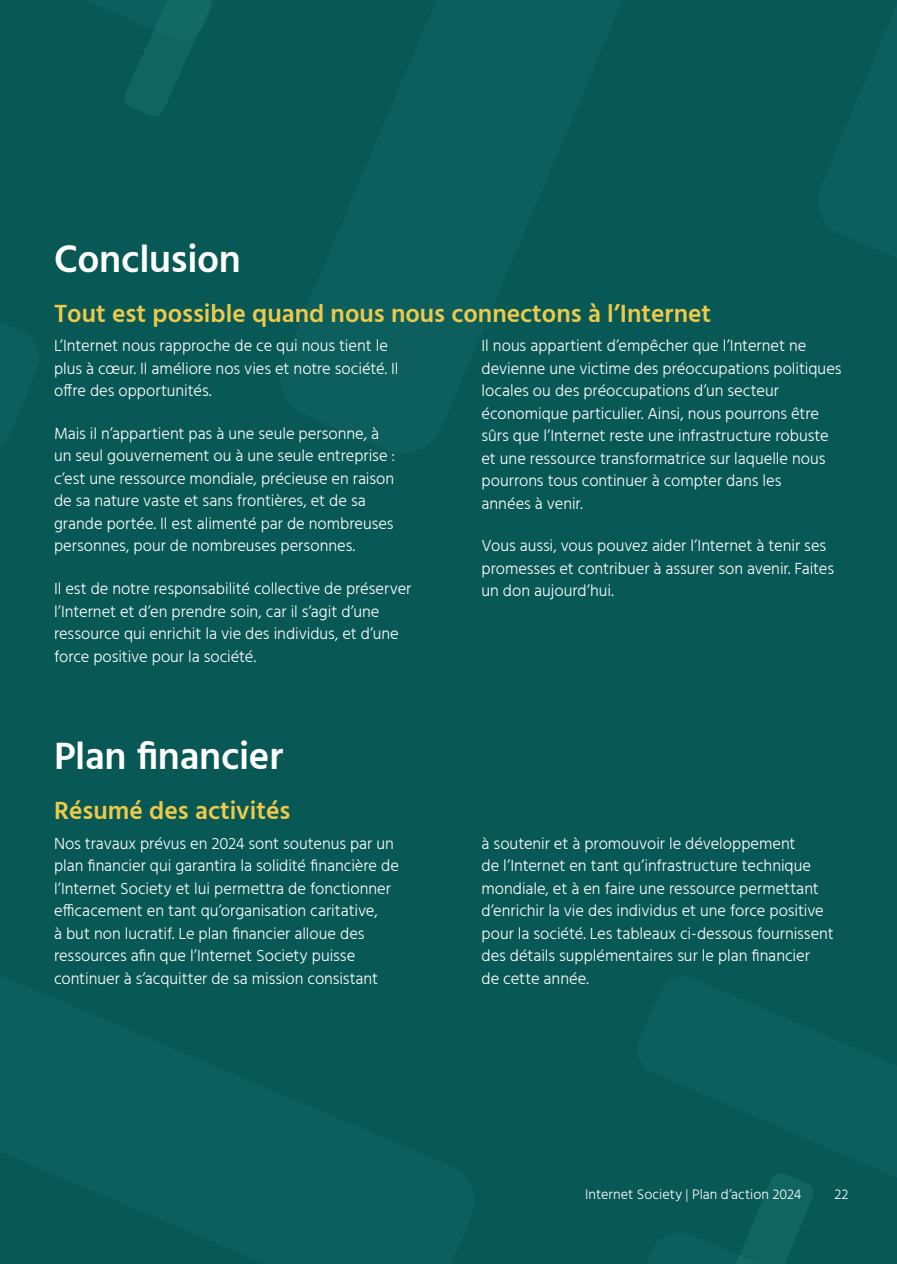
<style>
.page{position:relative;width:897px;height:1264px;background:#fff}
.page>*{position:absolute;margin:0;border:0;box-sizing:border-box;transform-origin:0 0}
.t1{font:600 39px "Hind";letter-spacing:-.005em;color:#fff}
.Extra_Large_Body_Copy__Yellow{font:600 25.5px "Hind";color:#eeca4a}
.Body_Copy__White{font:300 16.5px/22.5px "Hind";letter-spacing:-.005em;color:#fff}
.t2{font:300 14.25px "Hind";letter-spacing:.005em;color:#fff}
</style>
<div class="page">
<div style="left:0;top:0;width:896px;height:1264px;background:#085856"></div>
<h4 class="t1" style="left:54px;top:231px;width:188px">Conclusion</h4>
<p class="Extra_Large_Body_Copy__Yellow" style="left:54px;top:296px;width:658px">Tout est possible quand nous nous connectons à l’Internet</p>
<p class="Body_Copy__White" style="left:54px;top:335px;width:346px">L’Internet nous rapproche de ce qui nous tient le plus à cœur. Il améliore nos vies et notre société. Il offre des opportunités.</p>
<p class="Body_Copy__White" style="left:54px;top:423px;width:343px">Mais il n’appartient pas à une seule personne, à un seul gouvernement ou à une seule entreprise : c’est une ressource mondiale, précieuse en raison de sa nature vaste et sans frontières, et de sa grande portée. Il est alimenté par de nombreuses personnes, pour de nombreuses personnes.</p>
<p class="Body_Copy__White" style="left:54px;top:578px;width:359px">Il est de notre responsabilité collective de préserver l’Internet et d’en prendre soin, car il s’agit d’une ressource qui enrichit la vie des individus, et d’une force positive pour la société.</p>
<p class="Body_Copy__White" style="left:481px;top:335px;width:361px">Il nous appartient d’empêcher que l’Internet ne devienne une victime des préoccupations politiques locales ou des préoccupations d’un secteur économique particulier. Ainsi, nous pourrons être sûrs que l’Internet reste une infrastructure robuste et une ressource transformatrice sur laquelle nous pourrons tous continuer à compter dans les<br>années à venir.</p>
<p class="Body_Copy__White" style="left:481px;top:535px;width:354px">Vous aussi, vous pouvez aider l’Internet à tenir ses promesses et contribuer à assurer son avenir. Faites un don aujourd’hui.</p>
<h4 class="t1" style="left:54px;top:729px;width:230px">Plan financier</h4>
<p class="Extra_Large_Body_Copy__Yellow" style="left:54px;top:793px;width:238px">Résumé des activités</p>
<p class="Body_Copy__White" style="left:54px;top:832px;width:346px">Nos travaux prévus en 2024 sont soutenus par un plan financier qui garantira la solidité financière de l’Internet Society et lui permettra de fonctionner efficacement en tant qu’organisation caritative,<br>à but non lucratif. Le plan financier alloue des ressources afin que l’Internet Society puisse continuer à s’acquitter de sa mission consistant</p>
<p class="Body_Copy__White" style="left:481px;top:832px;width:354px">à soutenir et à promouvoir le développement<br>de l’Internet en tant qu’infrastructure technique mondiale, et à en faire une ressource permettant d’enrichir la vie des individus et une force positive pour la société. Les tableaux ci-dessous fournissent des détails supplémentaires sur le plan financier<br>de cette année.</p>
<p class="t2" style="left:585px;top:1185px;width:217px">Internet Society | Plan d’action 2024</p>
<p class="t2" style="left:834px;top:1185px;width:16px">22</p>
</div>
